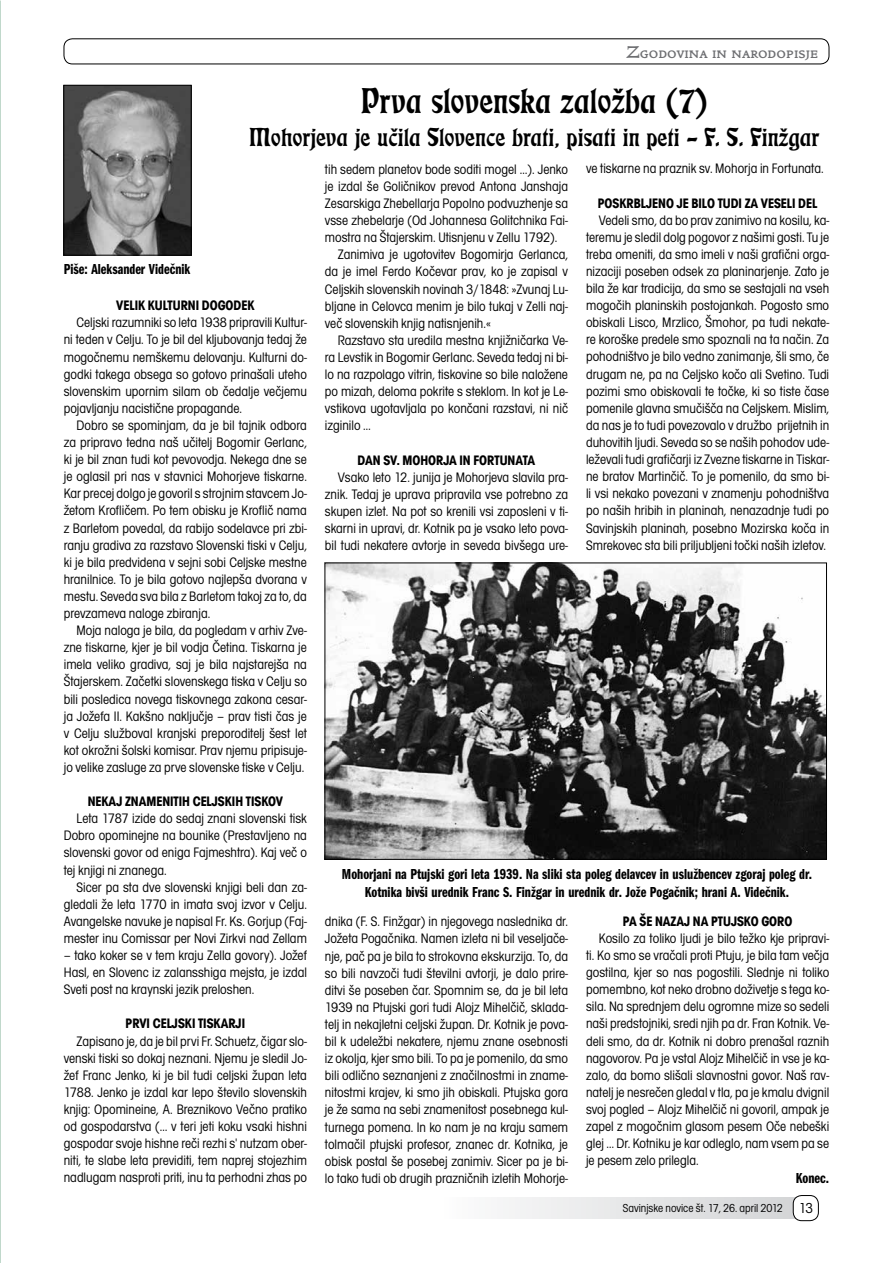
<style>
.page{position:relative;width:893px;height:1263px;background:#fff}
.page>*{position:absolute;margin:0;border:0;box-sizing:border-box;transform-origin:0 0}
.t1{font:37.5px "Eckmann DEE";color:#000}
.t2{font:27px "Eckmann DEE";color:#000}
.t3{font:18px "Golden Typ SC Itc TEE Orig";color:#6d6e71}
.t4{font:15px/18px "Franklin Got Itc TEE Demi Comp";color:#000;text-align:center}
.t5{font:condensed 14.25px/17.1px "Avant Gar Got Itc TEE";color:#000;text-align:justify}
.t6{font:700 condensed 14.25px "Avant Gar Got Itc TEE";color:#000}
.t7{font:condensed 12px "Avant Gar Got Itc TEE";color:#000}
.s1{font-size:15px}
</style>
<div class="page">
<div style="left:443px;top:1197px;width:372px;height:22px;background:linear-gradient(to right,#fdfdfd,#d0d1d3)"></div>
<div style="left:793px;top:1195px;width:25px;height:26px;background:#fff;border-radius:9px"></div>
<div style="left:793px;top:1195px;width:26px;height:26px;border:1px solid #000;border-radius:9px"></div>
<div style="left:64px;top:39px;width:765px;height:25px;border:1px solid #000;border-radius:9px"></div>
<img style="left:66px;top:87px;width:123px;height:166px">
<div style="left:64px;top:85px;width:127px;height:170px;border:1px solid #000"></div>
<img style="left:327px;top:565px;width:498px;height:292px">
<div style="left:325px;top:563px;width:502px;height:296px;border:1px solid #000"></div>
<p class="t3" style="left:626px;top:42px;width:194px">Zgodovina in narodopisje</p>
<h1 class="t1" style="left:361px;top:81px;width:348px">Prva slovenska založba (7)</h1>
<h2 class="t2" style="left:249px;top:122px;width:572px">Mohorjeva je učila Slovence brati, pisati in peti – F. S. Finžgar</h2>
<p class="t4" style="left:64px;top:260px;width:128px">Piše: Aleksander Videčnik</p>
<p class="t6" style="left:116px;top:297px;width:140px">VELIK KULTURNI DOGODEK</p>
<p class="t5" style="left:64px;top:314px;width:245px;text-indent:13px">Celjski razumniki so leta 1938 pripravili Kultur&shy;ni teden v Celju. To je bil del kljubovanja tedaj že mogočnemu nemškemu delovanju. Kulturni do&shy;godki takega obsega so gotovo prinašali uteho slovenskim upornim silam ob čedalje večjemu pojavljanju nacistične propagande.</p>
<p class="t5" style="left:64px;top:417px;width:245px;text-indent:13px">Dobro se spominjam, da je bil tajnik odbora za pripravo tedna naš učitelj Bogomir Gerlanc, ki je bil znan tudi kot pevovodja. Nekega dne se je oglasil pri nas v stavnici Mohorjeve tiskarne.<br>Kar precej dolgo je govoril s strojnim stavcem Jo&shy;žetom Krofličem. Po tem obisku je Kroflič nama z Barletom povedal, da rabijo sodelavce pri zbi&shy;ranju gradiva za razstavo Slovenski tiski v Celju, ki je bila predvidena v sejni sobi Celjske mestne hranilnice. To je bila gotovo najlepša dvorana v mestu. Seveda sva bila z Barletom takoj za to, da prevzameva naloge zbiranja.</p>
<p class="t5" style="left:64px;top:622px;width:245px;text-indent:13px">Moja naloga je bila, da pogledam v arhiv Zve&shy;zne tiskarne, kjer je bil vodja Četina. Tiskarna je imela veliko gradiva, saj je bila najstarejša na Štajerskem. Začetki slovenskega tiska v Celju so bili posledica novega tiskovnega zakona cesar&shy;ja Jožefa II. Kakšno naključje – prav tisti čas je v Celju služboval kranjski preporoditelj šest let kot okrožni šolski komisar. Prav njemu pripisuje&shy;jo velike zasluge za prve slovenske tiske v Celju.</p>
<p class="t6" style="left:88px;top:793px;width:197px">NEKAJ ZNAMENITIH CELJSKIH TISKOV</p>
<p class="t5" style="left:64px;top:810px;width:245px;text-indent:13px">Leta 1787 izide do sedaj znani slovenski tisk Dobro opominejne na bounike (Prestavljeno na slovenski govor od eniga Fajmeshtra). Kaj več o tej knjigi ni znanega.</p>
<p class="t5" style="left:64px;top:878px;width:245px;text-indent:13px">Sicer pa sta dve slovenski knjigi beli dan za&shy;gledali že leta 1770 in imata svoj izvor v Celju.<br>Avangelske navuke je napisal Fr. Ks. Gorjup (Faj&shy;mester inu Comissar per Novi Zirkvi nad Zellam</p>
<p class="t5" style="left:64px;top:947px;width:245px">– tako koker se v tem kraju Zella govory). Jožef Hasl, en Slovenc iz zalansshiga mejsta, je izdal Sveti post na kraynski jezik preloshen.</p>
<p class="t6" style="left:126px;top:1015px;width:121px">PRVI CELJSKI TISKARJI</p>
<p class="t5" style="left:64px;top:1032px;width:245px;text-indent:13px">Zapisano je, da je bil prvi Fr. Schuetz, čigar slo&shy;venski tiski so dokaj neznani. Njemu je sledil Jo&shy;žef Franc Jenko, ki je bil tudi celjski župan leta 1788. Jenko je izdal kar lepo število slovenskih knjig: Opomineine, A. Breznikovo Večno pratiko od gospodarstva (… v teri jeti koku vsaki hishni gospodar svoje hishne reči rezhi s' nutzam ober&shy;niti, te slabe leta previditi, tem naprej stojezhim nadlugam nasproti priti, inu ta perhodni zhas po</p>
<p class="t5" style="left:325px;top:161px;width:245px">tih sedem planetov bode soditi mogel …). Jenko</p>
<p class="t5" style="left:325px;top:178px;width:245px">je izdal še Goličnikov prevod Antona Janshaja</p>
<p class="t5" style="left:325px;top:195px;width:245px">Zesarskiga Zhebellarja Popolno podvuzhenje sa</p>
<p class="t5" style="left:325px;top:212px;width:245px">vsse zhebelarje (Od Johannesa Golitchnika Fai-</p>
<p class="t5" style="left:325px;top:229px;width:234px">mostra na Štajerskim. Utisnjenu v Zellu 1792).</p>
<p class="t5" style="left:338px;top:246px;width:232px">Zanimiva je ugotovitev Bogomirja Gerlanca,</p>
<p class="t5" style="left:325px;top:263px;width:245px">da je imel Ferdo Kočevar prav, ko je zapisal v</p>
<p class="t5" style="left:325px;top:280px;width:245px">Celjskih slovenskih novinah 3/1848: »Zvunaj Lu-</p>
<p class="t5" style="left:325px;top:298px;width:245px">bljane in Celovca menim je bilo tukaj v Zelli naj-</p>
<p class="t5" style="left:325px;top:315px;width:167px">več slovenskih knjig natisnjenih.«</p>
<p class="t5" style="left:338px;top:332px;width:232px">Razstavo sta uredila mestna knjižničarka Ve-</p>
<p class="t5" style="left:325px;top:349px;width:245px">ra Levstik in Bogomir Gerlanc. Seveda tedaj ni bi-</p>
<p class="t5" style="left:325px;top:366px;width:245px">lo na razpolago vitrin, tiskovine so bile naložene</p>
<p class="t5" style="left:325px;top:383px;width:245px">po mizah, deloma pokrite s steklom. In kot je Le-</p>
<p class="t5" style="left:325px;top:400px;width:245px">vstikova ugotavljala po končani razstavi, ni nič</p>
<p class="t5" style="left:325px;top:417px;width:48px">izginilo …</p>
<p class="t6" style="left:358px;top:451px;width:179px">DAN SV. MOHORJA IN FORTUNATA</p>
<p class="t5" style="left:325px;top:469px;width:245px;text-indent:13px">Vsako leto 12. junija je Mohorjeva slavila pra&shy;znik. Tedaj je uprava pripravila vse potrebno za skupen izlet. Na pot so krenili vsi zaposleni v ti&shy;skarni in upravi, dr. Kotnik pa je vsako leto pova&shy;bil tudi nekatere avtorje in seveda bivšega ure-</p>
<p class="t5" style="left:586px;top:160px;width:239px">ve tiskarne na praznik sv. Mohorja in Fortunata.</p>
<p class="t6" style="left:598px;top:194px;width:221px">POSKRBLJENO JE BILO TUDI ZA VESELI DEL</p>
<p class="t5" style="left:586px;top:212px;width:245px;text-indent:13px">Vedeli smo, da bo prav zanimivo na kosilu, ka&shy;teremu je sledil dolg pogovor z našimi gosti. Tu je treba omeniti, da smo imeli v naši grafični orga&shy;nizaciji poseben odsek za planinarjenje. Zato je bila že kar tradicija, da smo se sestajali na vseh mogočih planinskih postojankah. Pogosto smo obiskali Lisco, Mrzlico, Šmohor, pa tudi nekate&shy;re koroške predele smo spoznali na ta način. Za pohodništvo je bilo vedno zanimanje, šli smo, če drugam ne, pa na Celjsko kočo ali Svetino. Tudi pozimi smo obiskovali te točke, ki so tiste čase pomenile glavna smučišča na Celjskem. Mislim, da nas je to tudi povezovalo v družbo prijetnih in duhovitih ljudi. Seveda so se naših pohodov ude&shy;leževali tudi grafičarji iz Zvezne tiskarne in Tiskar&shy;ne bratov Martinčič. To je pomenilo, da smo bi&shy;li vsi nekako povezani v znamenju pohodništva po naših hribih in planinah, nenazadnje tudi po Savinjskih planinah, posebno Mozirska koča in Smrekovec sta bili priljubljeni točki naših izletov.</p>
<p class="t4" style="left:342px;top:865px;width:472px">Mohorjani na Ptujski gori leta 1939. Na sliki sta poleg delavcev in uslužbencev zgoraj poleg dr.<br>Kotnika bivši urednik Franc S. Finžgar in urednik dr. Jože Pogačnik; hrani A. Videčnik.</p>
<p class="t5" style="left:325px;top:913px;width:245px">dnika (F. S. Finžgar) in njegovega naslednika dr.<br>Jožeta Pogačnika. Namen izleta ni bil veseljače&shy;nje, pač pa je bila to strokovna ekskurzija. To, da so bili navzoči tudi številni avtorji, je dalo prire&shy;ditvi še poseben čar. Spomnim se, da je bil leta 1939 na Ptujski gori tudi Alojz Mihelčič, sklada&shy;telj in nekajletni celjski župan. Dr. Kotnik je pova&shy;bil k udeležbi nekatere, njemu znane osebnosti iz okolja, kjer smo bili. To pa je pomenilo, da smo bili odlično seznanjeni z značilnostmi in zname&shy;nitostmi krajev, ki smo jih obiskali. Ptujska gora je že sama na sebi znamenitost posebnega kul&shy;turnega pomena. In ko nam je na kraju samem tolmačil ptujski profesor, znanec dr. Kotnika, je obisk postal še posebej zanimiv. Sicer pa je bi&shy;lo tako tudi ob drugih prazničnih izletih Mohorje-</p>
<p class="t6" style="left:623px;top:913px;width:171px">PA ŠE NAZAJ NA PTUJSKO GORO</p>
<p class="t5" style="left:586px;top:930px;width:245px;text-indent:13px">Kosilo za toliko ljudi je bilo težko kje pripravi&shy;ti. Ko smo se vračali proti Ptuju, je bila tam večja gostilna, kjer so nas pogostili. Slednje ni toliko pomembno, kot neko drobno doživetje s tega ko&shy;sila. Na sprednjem delu ogromne mize so sedeli naši predstojniki, sredi njih pa dr. Fran Kotnik. Ve&shy;deli smo, da dr. Kotnik ni dobro prenašal raznih nagovorov. Pa je vstal Alojz Mihelčič in vse je ka&shy;zalo, da bomo slišali slavnostni govor. Naš rav&shy;natelj je nesrečen gledal v tla, pa je kmalu dvignil svoj pogled – Alojz Mihelčič ni govoril, ampak je zapel z mogočnim glasom pesem Oče nebeški glej … Dr. Kotniku je kar odleglo, nam vsem pa se je pesem zelo prilegla.</p>
<p class="t4" style="left:796px;top:1169px;width:35px">Konec.</p>
<p class="t7" style="left:623px;top:1201px;width:192px">Savinjske novice št. 17, 26. april 2012 <span class="s1">13</span></p>
</div>
